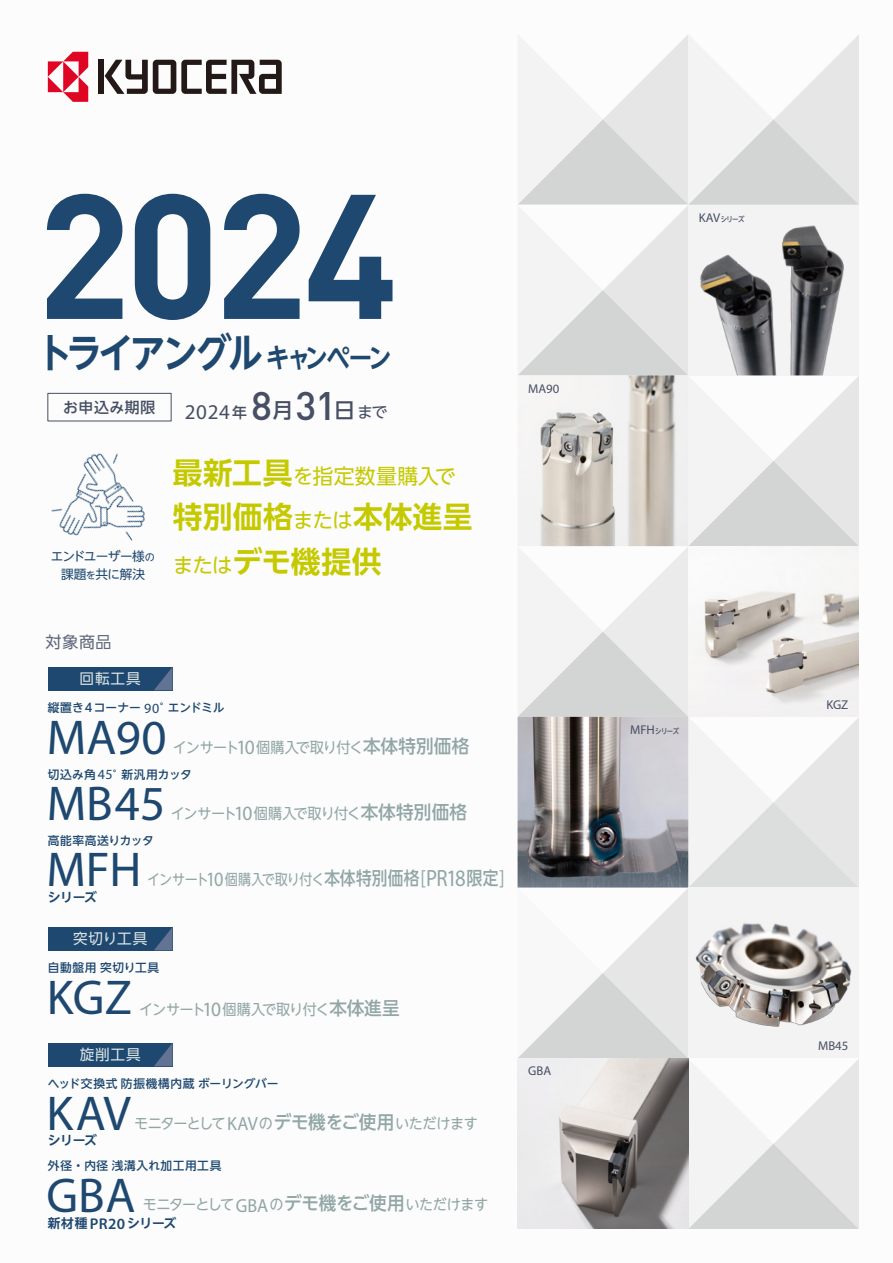
<style>
.page{position:relative;width:893px;height:1263px;background:#fff}
.page>*{position:absolute;margin:0;border:0;box-sizing:border-box;transform-origin:0 0}
.t1{font:700 174.3px "DIN";color:#1e4870}
.t2{font:49.05px "Myriad Pro";color:#1e4870}
.t3{font:700 40.35px "UD Shin Go NT Pro De";letter-spacing:-.105em;color:#1e4870;scale:.88 1}
.t4{font:500 39.3px "DIN";color:#474f64}
.t5{font:700 29.7px/44.7px "UD Shin Go NT Pro De";letter-spacing:.01em;color:#c5ca00}
.t6{font:21px "Myriad Pro";color:#474f64}
.t7{font:20.85px "UD Shin Go NT Pro";letter-spacing:.01em;color:#c5ca00}
.t8{font:16.05px "UD Shin Go NT Pro";color:#60687c}
.t9{font:14.85px "UD Shin Go NT Pro";letter-spacing:-.05em;color:#91a6a5;scale:.95 1}
.t10{font:14.85px "UD Shin Go NT Pro";letter-spacing:-.05em;color:#91a6a5;scale:.88 1}
.t11{font:500 14.85px "UD Shin Go NT Pro";letter-spacing:.03em;color:#474f64}
.t12{font:14.55px "UD Shin Go NT Pro";letter-spacing:.06em;color:#dce5e4}
.t13{font:700 12.75px "UD Shin Go NT Pro De";letter-spacing:-.03em;color:#1e4870}
.t14{font:12.75px "Myriad Pro";color:#474f64}
.t15{font:12.6px/18px "UD Shin Go NT Pro";letter-spacing:-.035em;color:#1e4870;text-align:center}
.t16{font:500 11.7px "UD Shin Go NT Pro";letter-spacing:.04em;color:#1e4870}
.t17{font:500 11.7px "UD Shin Go NT Pro";letter-spacing:-.01em;color:#1e4870}
.t18{font:500 11.7px "UD Shin Go NT Pro";letter-spacing:.02em;color:#1e4870}
.t19{font:500 11.7px "UD Shin Go NT Pro";letter-spacing:.015em;color:#1e4870}
.t20{font:500 7.5px "UD Shin Go NT Pro";letter-spacing:-.095em;color:#474f64;scale:.86 1}
.s1{font-size:27.6px}
.s2{font-family:"UD Shin Go NT Pro";font-size:20.85px}
.s3{font-family:"UD Shin Go NT Pro";font-weight:400;font-size:15.9px}
.s4{font-family:"UD Shin Go NT Pro";font-weight:500;font-size:14.85px}
.s5{font-size:10.05px}
.s6{font-family:"UD Shin Go NT Pro De";font-weight:700;font-size:29.7px}
.s7{font-family:"UD Shin Go NT Pro";font-weight:400;font-size:20.85px}
.s8{font-family:"Myriad Pro";font-weight:400;font-size:14.1px}
.s9{font-family:"Myriad Pro";font-size:20.4px}
.s10{font-weight:500;font-size:18.3px}
.s11{font-family:"Myriad Pro";font-size:21.6px}
.s12{font-family:"Myriad Pro";font-size:23.55px}
.s13{font-family:"Myriad Pro";font-size:18.9px}
.s14{font-family:"Myriad Pro";font-weight:600;font-size:15.6px}
.s15{font-family:"Myriad Pro";font-weight:400;font-size:12.75px}
</style>
<div class="page">
<div style="left:98px;top:60px;width:6px;height:34px;background:#231916"></div>
<svg style="left:105px;top:60px;width:177px;height:34px"></svg>
<svg style="left:48px;top:52px;width:40px;height:50px"></svg>
<img style="left:51px;top:453px;width:94px;height:88px">
<svg style="left:518px;top:35px;width:341px;height:1194px"></svg>
<div style="left:47px;top:393px;width:125px;height:28px;border:1px solid #474f64"></div>
<div style="left:48px;top:927px;width:125px;height:23px;background:#1e4870"></div>
<svg style="left:154px;top:927px;width:19px;height:23px"></svg>
<div style="left:48px;top:1043px;width:125px;height:23px;background:#1e4870"></div>
<svg style="left:154px;top:1043px;width:19px;height:23px"></svg>
<div style="left:48px;top:667px;width:125px;height:23px;background:#1e4870"></div>
<svg style="left:154px;top:667px;width:19px;height:23px"></svg>
<div style="left:688px;top:205px;width:171px;height:170px;background:#f3f3f4"></div>
<img style="left:700px;top:225px;width:144px;height:150px">
<img style="left:688px;top:546px;width:171px;height:171px">
<img style="left:518px;top:375px;width:170px;height:171px">
<img style="left:518px;top:717px;width:170px;height:170px">
<img style="left:518px;top:1058px;width:170px;height:171px">
<div style="left:688px;top:887px;width:171px;height:171px;background:#f3f3f4"></div>
<img style="left:695px;top:923px;width:157px;height:104px">
<h1 class="t1" style="left:37px;top:142px;width:363px">2024</h1>
<h3 class="t3" style="left:37px;top:320px;width:405px">トライアングル<span class="s1">キャンペーン</span></h3>
<h3 class="t4" style="left:251px;top:381px;width:138px">8<span class="s2">月</span>31<span class="s2">日</span><span class="s3">まで</span></h3>
<p class="t11" style="left:63px;top:395px;width:94px">お申込み期限</p>
<h3 class="t6" style="left:185px;top:399px;width:64px">2024<span class="s4">年</span></h3>
<p class="t15" style="left:51px;top:547px;width:105px">エンドユーザー様<span class="s5">の</span>課題<span class="s5">を</span>共に解決</p>
<h3 class="t7" style="left:173px;top:459px;width:284px"><span class="s6">最新工具</span>を指定数量購入で</h3>
<h3 class="t5" style="left:173px;top:494px;width:301px">特別価格<span class="s7">または</span>本体進呈<span class="s7">または</span>デモ機提供</h3>
<p class="t8" style="left:46px;top:629px;width:67px">対象商品</p>
<p class="t12" style="left:80px;top:667px;width:63px">回転工具</p>
<p class="t17" style="left:48px;top:698px;width:178px">縦置き４コーナー <span class="s8">90</span>°エンドミル</p>
<h2 class="t2" style="left:47px;top:707px;width:122px">MA90</h2>
<p class="t9" style="left:173px;top:735px;width:313px">インサート<span class="s9">10</span>個購入で取り付く<span class="s10">本体特別価格</span></p>
<p class="t18" style="left:48px;top:764px;width:146px">切込み角<span class="s8">45</span>°新汎用カッタ</p>
<h2 class="t2" style="left:47px;top:773px;width:120px">MB45</h2>
<p class="t9" style="left:171px;top:801px;width:313px">インサート<span class="s9">10</span>個購入で取り付く<span class="s10">本体特別価格</span></p>
<p class="t19" style="left:48px;top:831px;width:108px">高能率高送りカッタ</p>
<h2 class="t2" style="left:47px;top:839px;width:97px">MFH</h2>
<p class="t13" style="left:48px;top:886px;width:51px">シリーズ</p>
<p class="t10" style="left:147px;top:867px;width:408px">インサート<span class="s9">10</span>個購入で取り付く<span class="s10">本体特別価格</span><span class="s11">[</span><span class="s12">PR18</span><span class="s10">限定</span><span class="s11">]</span></p>
<p class="t12" style="left:73px;top:927px;width:76px">突切り工具</p>
<p class="t16" style="left:48px;top:958px;width:113px">自動盤用突切り工具</p>
<h2 class="t2" style="left:47px;top:967px;width:87px">KGZ</h2>
<p class="t9" style="left:139px;top:997px;width:276px">インサート<span class="s9">10</span>個購入で取り付く<span class="s10">本体進呈</span></p>
<p class="t12" style="left:80px;top:1043px;width:62px">旋削工具</p>
<p class="t16" style="left:48px;top:1074px;width:232px">ヘッド交換式防振機構内蔵ボーリングバー</p>
<h2 class="t2" style="left:47px;top:1083px;width:86px">KAV</h2>
<p class="t13" style="left:48px;top:1130px;width:51px">シリーズ</p>
<p class="t9" style="left:134px;top:1111px;width:363px">モニターとして<span class="s13">KAV</span>の<span class="s10">デモ機をご使用</span>いただけます</p>
<p class="t16" style="left:48px;top:1156px;width:175px">外径・内径浅溝入れ加工用工具</p>
<h2 class="t2" style="left:47px;top:1165px;width:90px">GBA</h2>
<p class="t13" style="left:48px;top:1213px;width:130px">新材種 <span class="s14">PR20</span>シリーズ</p>
<p class="t9" style="left:143px;top:1193px;width:365px">モニターとして<span class="s13">GBA</span>の<span class="s10">デモ機をご使用</span>いただけます</p>
<p class="t14" style="left:528px;top:380px;width:33px">MA90</p>
<p class="t14" style="left:528px;top:1063px;width:24px">GBA</p>
<p class="t20" style="left:699px;top:213px;width:55px"><span class="s15">KAV</span>シリーズ</p>
<p class="t20" style="left:630px;top:725px;width:59px"><span class="s15">MFH</span>シリーズ</p>
<p class="t14" style="left:826px;top:696px;width:23px">KGZ</p>
<p class="t14" style="left:818px;top:1038px;width:32px">MB45</p>
</div>
